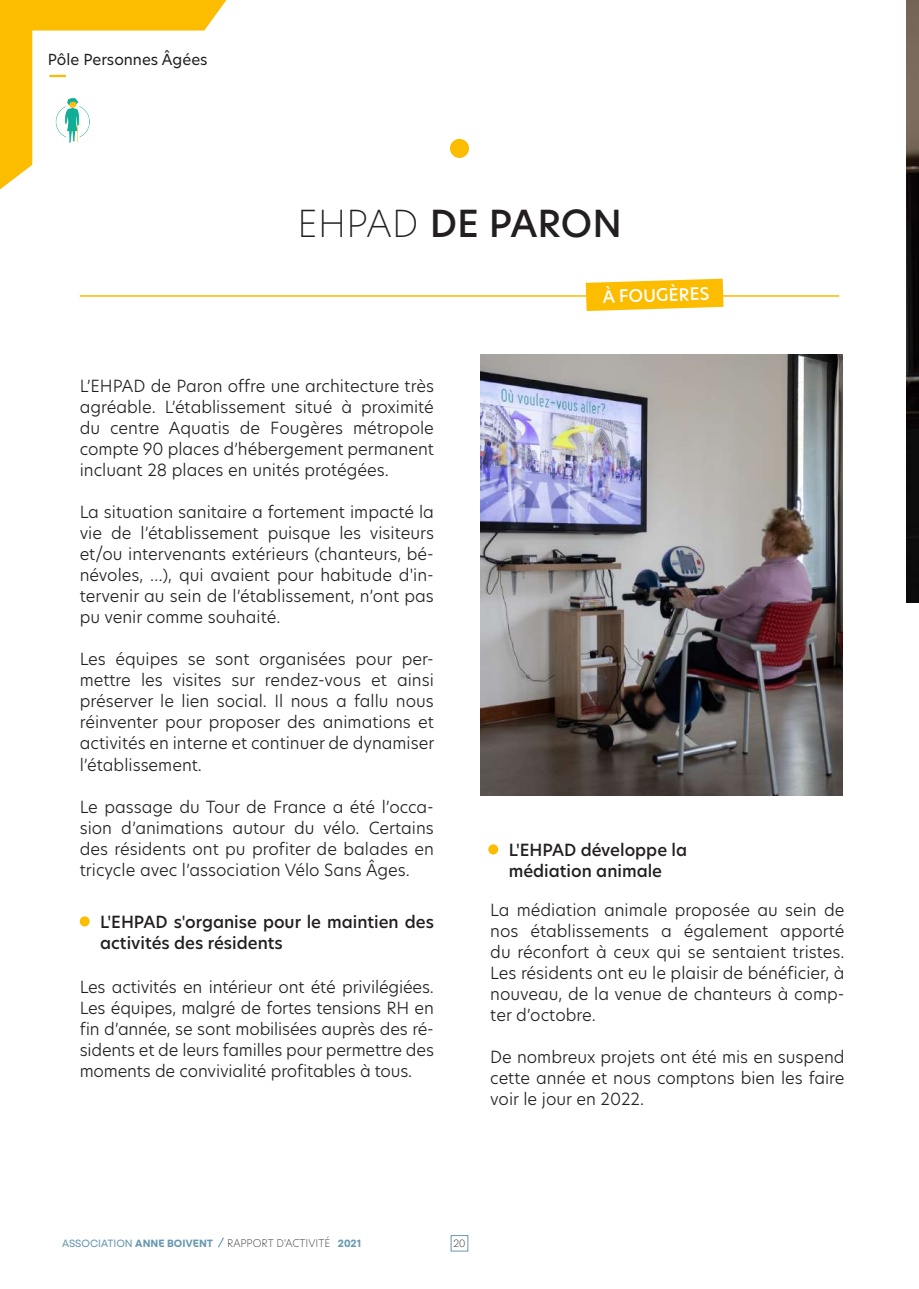
<style>
.page{position:relative;width:919px;height:1289px;background:#fff}
.page>*{position:absolute;margin:0;border:0;box-sizing:border-box;transform-origin:0 0}
.t1{font:500 36.6px "New Hero";color:#231f20}
.t2{font:500 16.95px "New Hero";color:#fff}
.t3{font:300 16.5px/21px "New Hero";color:#231f20;text-align:justify}
.t4{font:500 16.5px/21px "New Hero";color:#231f20}
.t5{font:15px "New Hero";color:#231f20}
.t6{font:10.5px "Olga Beta AB";color:#6898af}
.t7{font:200 10.5px "New Hero";color:#231f20}
.t8{font:300 10.5px "Olga Beta AB";color:#231f20}
.s1{font-weight:200}
.s2{font-weight:700}
.s3{font-family:"Olga Beta AB";font-weight:700;color:#6898af}
</style>
<div class="page">
<svg style="left:218px;top:1237px;width:6px;height:11px"></svg>
<div style="left:450px;top:1235px;width:18px;height:16px;border:1px solid #6898af"></div>
<img style="left:906px;top:0;width:12px;height:602px">
<div style="left:450px;top:139px;width:19px;height:19px;background:#fcbc00;border-radius:50%"></div>
<hr style="left:80px;top:295px;width:759px;height:2px;background:#fcbc00">
<svg style="left:585px;top:279px;width:138px;height:32px"></svg>
<svg style="left:0;top:0;width:226px;height:189px"></svg>
<div style="left:80px;top:916px;width:10px;height:10px;background:#fcbc00;border-radius:50%"></div>
<img style="left:480px;top:355px;width:362px;height:440px">
<div style="left:488px;top:844px;width:10px;height:10px;background:#fcbc00;border-radius:50%"></div>
<p class="t5" style="left:48px;top:49px;width:161px">Pôle Personnes Âgées</p>
<h1 class="t1" style="left:297px;top:198px;width:326px"><span class="s1">EHPAD</span> DE PARON</h1>
<p class="t2" style="left:602px;top:285px;width:108px;rotate:-2deg">À FOUGÈRES</p>
<p class="t3" style="left:80px;top:375px;width:356px">L’EHPAD de Paron offre une architecture très agréable. L’établissement situé à proximité du centre Aquatis de Fougères métropole compte 90 places d’hébergement permanent incluant 28 places en unités protégées.</p>
<p class="t3" style="left:80px;top:501px;width:356px">La situation sanitaire a fortement impacté la vie de l’établissement puisque les visiteurs et/ou intervenants extérieurs (chanteurs, bé&shy;névoles, …), qui avaient pour habitude d'in&shy;tervenir au sein de l’établissement, n’ont pas pu venir comme souhaité.</p>
<p class="t3" style="left:80px;top:648px;width:356px">Les équipes se sont organisées pour per&shy;mettre les visites sur rendez-vous et ainsi préserver le lien social. Il nous a fallu nous réinventer pour proposer des animations et activités en interne et continuer de dynamiser l’établissement.</p>
<p class="t3" style="left:80px;top:795px;width:356px">Le passage du Tour de France a été l’occa&shy;sion d’animations autour du vélo. Certains des résidents ont pu profiter de balades en tricycle avec l’association Vélo Sans Âges.</p>
<p class="t4" style="left:100px;top:911px;width:335px">L'EHPAD s'organise pour le maintien des activités des résidents</p>
<p class="t3" style="left:80px;top:975px;width:356px">Les activités en intérieur ont été privilégiées.<br>Les équipes, malgré de fortes tensions RH en fin d’année, se sont mobilisées auprès des ré&shy;sidents et de leurs familles pour permettre des moments de convivialité profitables à tous.</p>
<p class="t4" style="left:508px;top:839px;width:180px">L'EHPAD développe la médiation animale</p>
<p class="t3" style="left:490px;top:898px;width:356px">La médiation animale proposée au sein de nos établissements a également apporté du réconfort à ceux qui se sentaient tristes.<br>Les résidents ont eu le plaisir de bénéficier, à nouveau, de la venue de chanteurs à comp&shy;ter d’octobre.</p>
<p class="t3" style="left:490px;top:1045px;width:356px">De nombreux projets ont été mis en suspend cette année et nous comptons bien les faire voir le jour en 2022.</p>
<p class="t6" style="left:62px;top:1236px;width:152px">ASSOCIATION <span class="s2">ANNE BOIVENT</span></p>
<p class="t7" style="left:227px;top:1235px;width:135px">RAPPORT D'ACTIVITÉ <span class="s3">2021</span></p>
<p class="t8" style="left:453px;top:1236px;width:13px">20</p>
</div>
